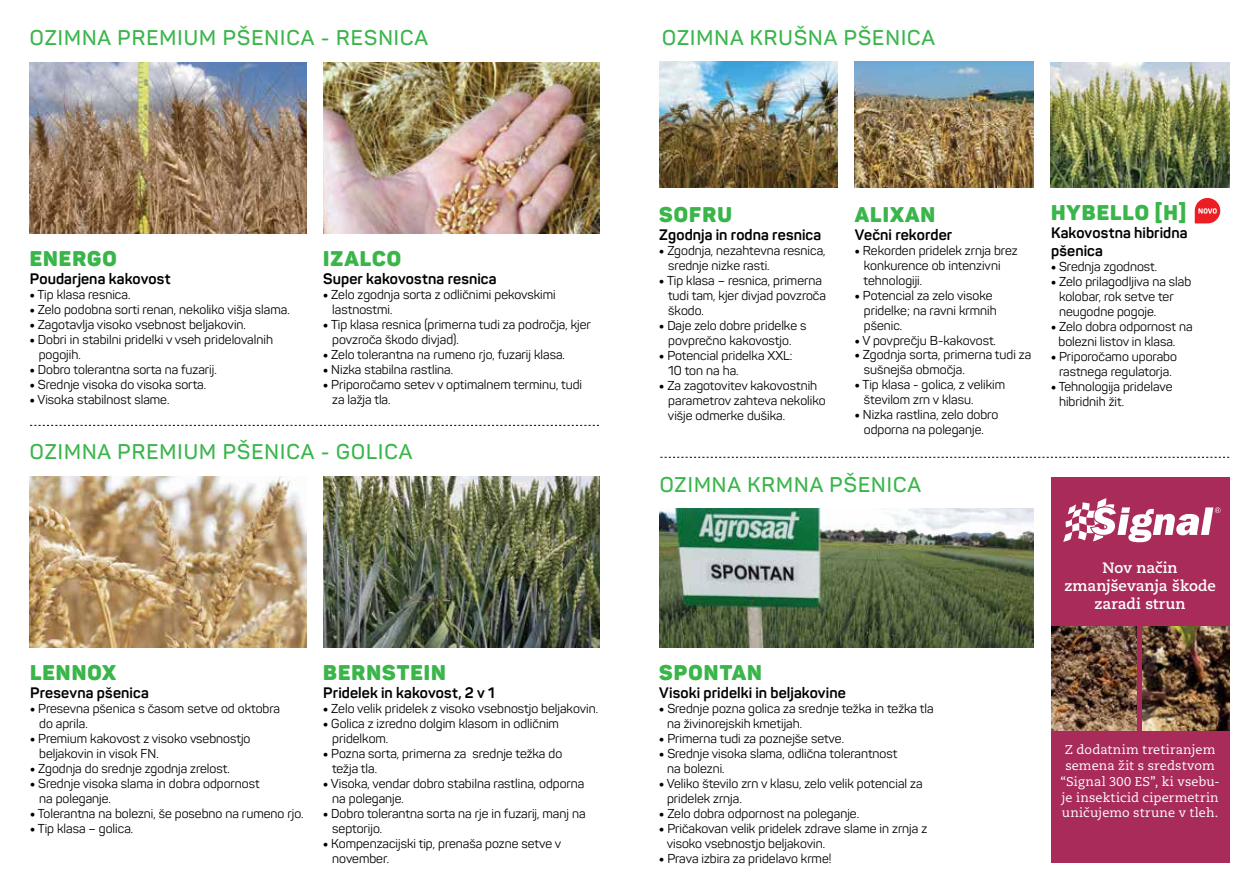
<style>
.page{position:relative;width:1259px;height:893px;background:#fff}
.page>*{position:absolute;margin:0;border:0;box-sizing:border-box;transform-origin:0 0}
.t1{font:600 21px "Panton";letter-spacing:.05em;color:#39b54a}
.t2{font:900 21px "Panton";letter-spacing:.05em;color:#39b54a}
.t3{font:700 15px/18px "Panton";letter-spacing:.005em;color:#000}
.t4{font:700 15px/18px "Caecilia LT Pro 75";color:#fff;text-align:center}
.t5{font:12.75px/15px "Panton";color:#000}
.t6{font:12.75px/15.8px "Caecilia LT Pro 55 Roman";letter-spacing:.01em;color:#fff;text-align:center}
.s1{font-weight:900}
</style>
<div class="page">
<img style="left:30px;top:62px;width:276px;height:172px">
<svg style="left:1194px;top:198px;width:26px;height:25px"></svg>
<div style="left:1051px;top:478px;width:178px;height:385px;background:#a82b5a"></div>
<svg style="left:1063px;top:498px;width:157px;height:44px"></svg>
<img style="left:1142px;top:626px;width:87px;height:104px">
<img style="left:1051px;top:626px;width:85px;height:104px">
<img style="left:660px;top:62px;width:178px;height:126px">
<img style="left:323px;top:62px;width:277px;height:172px">
<img style="left:855px;top:62px;width:178px;height:126px">
<svg style="left:30px;top:425px;width:569px;height:1px"></svg>
<svg style="left:660px;top:457px;width:569px;height:1px"></svg>
<img style="left:323px;top:476px;width:277px;height:172px">
<img style="left:1050px;top:62px;width:179px;height:126px">
<img style="left:30px;top:476px;width:276px;height:172px">
<img style="left:659px;top:509px;width:374px;height:139px">
<h1 class="t1" style="left:30px;top:25px;width:400px">OZIMNA PREMIUM PŠENICA - RESNICA</h1>
<h1 class="t1" style="left:662px;top:25px;width:275px">OZIMNA KRUŠNA PŠENICA</h1>
<h1 class="t2" style="left:323px;top:245px;width:79px">IZALCO</h1>
<p class="t3" style="left:323px;top:270px;width:175px">Super kakovostna resnica</p>
<p class="t5" style="left:332px;top:287px;width:225px;text-indent:-9px"><span class="s1">•</span> Zelo zgodnja sorta z odličnimi pekovskimi lastnostmi.</p>
<p class="t5" style="left:332px;top:317px;width:260px;text-indent:-9px"><span class="s1">•</span> Tip klasa resnica (primerna tudi za področja, kjer povzroča škodo divjad).</p>
<p class="t5" style="left:323px;top:347px;width:243px"><span class="s1">•</span> Zelo tolerantna na rumeno rjo, fuzarij klasa.</p>
<p class="t5" style="left:323px;top:362px;width:131px"><span class="s1">•</span> Nizka stabilna rastlina.</p>
<p class="t5" style="left:332px;top:377px;width:251px;text-indent:-9px"><span class="s1">•</span> Priporočamo setev v optimalnem terminu, tudi za lažja tla.</p>
<h1 class="t1" style="left:30px;top:439px;width:384px">OZIMNA PREMIUM PŠENICA - GOLICA</h1>
<h1 class="t2" style="left:30px;top:245px;width:89px">ENERGO</h1>
<p class="t3" style="left:30px;top:270px;width:142px">Poudarjena kakovost</p>
<p class="t5" style="left:30px;top:287px;width:102px"><span class="s1">•</span> Tip klasa resnica.</p>
<p class="t5" style="left:30px;top:302px;width:261px"><span class="s1">•</span> Zelo podobna sorti renan, nekoliko višja slama.</p>
<p class="t5" style="left:30px;top:317px;width:218px"><span class="s1">•</span> Zagotavlja visoko vsebnost beljakovin.</p>
<p class="t5" style="left:39px;top:332px;width:236px;text-indent:-9px"><span class="s1">•</span> Dobri in stabilni pridelki v vseh pridelovalnih pogojih.</p>
<p class="t5" style="left:30px;top:362px;width:188px"><span class="s1">•</span> Dobro tolerantna sorta na fuzarij.</p>
<p class="t5" style="left:30px;top:377px;width:178px"><span class="s1">•</span> Srednje visoka do visoka sorta.</p>
<p class="t5" style="left:30px;top:392px;width:141px"><span class="s1">•</span> Visoka stabilnost slame.</p>
<h1 class="t2" style="left:30px;top:659px;width:87px">LENNOX</h1>
<p class="t3" style="left:30px;top:684px;width:120px">Presevna pšenica</p>
<p class="t5" style="left:39px;top:701px;width:242px;text-indent:-9px"><span class="s1">•</span> Presevna pšenica s časom setve od oktobra do aprila.</p>
<p class="t5" style="left:39px;top:731px;width:213px;text-indent:-9px"><span class="s1">•</span> Premium kakovost z visoko vsebnostjo beljakovin in visok FN.</p>
<p class="t5" style="left:30px;top:761px;width:201px"><span class="s1">•</span> Zgodnja do srednje zgodnja zrelost.</p>
<p class="t5" style="left:39px;top:776px;width:222px;text-indent:-9px"><span class="s1">•</span> Srednje visoka slama in dobra odpornost na poleganje.</p>
<p class="t5" style="left:30px;top:806px;width:275px"><span class="s1">•</span> Tolerantna na bolezni, še posebno na rumeno rjo.</p>
<p class="t5" style="left:30px;top:821px;width:105px"><span class="s1">•</span> Tip klasa – golica.</p>
<h1 class="t2" style="left:323px;top:659px;width:124px">BERNSTEIN</h1>
<p class="t3" style="left:323px;top:684px;width:173px">Pridelek in kakovost, 2 v 1</p>
<p class="t5" style="left:323px;top:701px;width:276px"><span class="s1">•</span> Zelo velik pridelek z visoko vsebnostjo beljakovin.</p>
<p class="t5" style="left:332px;top:716px;width:228px;text-indent:-9px"><span class="s1">•</span> Golica z izredno dolgim klasom in odličnim pridelkom.</p>
<p class="t5" style="left:332px;top:746px;width:232px;text-indent:-9px"><span class="s1">•</span> Pozna sorta, primerna za srednje težka do težja tla.</p>
<p class="t5" style="left:332px;top:776px;width:254px;text-indent:-9px"><span class="s1">•</span> Visoka, vendar dobro stabilna rastlina, odporna na poleganje.</p>
<p class="t5" style="left:332px;top:806px;width:255px;text-indent:-9px"><span class="s1">•</span> Dobro tolerantna sorta na rje in fuzarij, manj na septorijo.</p>
<p class="t5" style="left:332px;top:836px;width:230px;text-indent:-9px"><span class="s1">•</span> Kompenzacijski tip, prenaša pozne setve v november.</p>
<h1 class="t2" style="left:659px;top:201px;width:74px">SOFRU</h1>
<p class="t3" style="left:659px;top:225px;width:164px">Zgodnja in rodna resnica</p>
<p class="t5" style="left:668px;top:243px;width:159px;text-indent:-9px"><span class="s1">•</span> Zgodnja, nezahtevna resnica, srednje nizke rasti.</p>
<p class="t5" style="left:668px;top:273px;width:159px;text-indent:-9px"><span class="s1">•</span> Tip klasa – resnica, primerna tudi tam, kjer divjad povzroča škodo.</p>
<p class="t5" style="left:659px;top:318px;width:149px;text-align:center"><span class="s1">•</span> Daje zelo dobre pridelke s povprečno kakovostjo.</p>
<p class="t5" style="left:668px;top:348px;width:126px;text-indent:-9px"><span class="s1">•</span> Potencial pridelka XXL:<br>10 ton na ha.</p>
<p class="t5" style="left:668px;top:378px;width:159px;text-indent:-9px"><span class="s1">•</span> Za zagotovitev kakovostnih parametrov zahteva nekoliko višje odmerke dušika.</p>
<h1 class="t2" style="left:855px;top:201px;width:82px">ALIXAN</h1>
<p class="t3" style="left:855px;top:225px;width:99px">Večni rekorder</p>
<p class="t5" style="left:863px;top:242px;width:155px;text-indent:-9px"><span class="s1">•</span> Rekorden pridelek zrnja brez konkurence ob intenzivni tehnologiji.</p>
<p class="t5" style="left:864px;top:287px;width:134px;text-indent:-9px"><span class="s1">•</span> Potencial za zelo visoke pridelke; na ravni krmnih pšenic.</p>
<p class="t5" style="left:855px;top:332px;width:143px"><span class="s1">•</span> V povprečju B-kakovost.</p>
<p class="t5" style="left:864px;top:347px;width:169px;text-indent:-9px"><span class="s1">•</span> Zgodnja sorta, primerna tudi za sušnejša območja.</p>
<p class="t5" style="left:864px;top:377px;width:143px;text-indent:-9px"><span class="s1">•</span> Tip klasa - golica, z velikim številom zrn v klasu.</p>
<p class="t5" style="left:855px;top:407px;width:145px;text-align:center"><span class="s1">•</span> Nizka rastlina, zelo dobro odporna na poleganje.</p>
<h1 class="t1" style="left:660px;top:471px;width:263px">OZIMNA KRMNA PŠENICA</h1>
<h1 class="t2" style="left:1051px;top:199px;width:137px">HYBELLO [H]</h1>
<p class="t3" style="left:1051px;top:224px;width:138px">Kakovostna hibridna pšenica</p>
<p class="t5" style="left:1051px;top:259px;width:108px"><span class="s1">•</span> Srednja zgodnost.</p>
<p class="t5" style="left:1059px;top:274px;width:134px;text-indent:-8px"><span class="s1">•</span> Zelo prilagodljiva na slab kolobar, rok setve ter neugodne pogoje.</p>
<p class="t5" style="left:1058px;top:319px;width:136px;text-indent:-7px"><span class="s1">•</span> Zelo dobra odpornost na bolezni listov in klasa.</p>
<p class="t5" style="left:1051px;top:349px;width:127px;text-align:center"><span class="s1">•</span> Priporočamo uporabo rastnega regulatorja.</p>
<p class="t5" style="left:1059px;top:379px;width:115px;text-indent:-8px"><span class="s1">•</span> Tehnologija pridelave hibridnih žit.</p>
<h1 class="t2" style="left:659px;top:659px;width:104px">SPONTAN</h1>
<p class="t3" style="left:659px;top:684px;width:188px">Visoki pridelki in beljakovine</p>
<p class="t5" style="left:667px;top:701px;width:268px;text-indent:-8px"><span class="s1">•</span> Srednje pozna golica za srednje težka in težka tla na živinorejskih kmetijah.</p>
<p class="t5" style="left:659px;top:731px;width:186px"><span class="s1">•</span> Primerna tudi za poznejše setve.</p>
<p class="t5" style="left:667px;top:746px;width:232px;text-indent:-8px"><span class="s1">•</span> Srednje visoka slama, odlična tolerantnost na bolezni.</p>
<p class="t5" style="left:667px;top:776px;width:257px;text-indent:-8px"><span class="s1">•</span> Veliko število zrn v klasu, zelo velik potencial za pridelek zrnja.</p>
<p class="t5" style="left:659px;top:806px;width:201px"><span class="s1">•</span> Zelo dobra odpornost na poleganje.</p>
<p class="t5" style="left:666px;top:821px;width:262px;text-indent:-7px"><span class="s1">•</span> Pričakovan velik pridelek zdrave slame in zrnja z visoko vsebnostjo beljakovin.</p>
<p class="t5" style="left:659px;top:851px;width:174px"><span class="s1">•</span> Prava izbira za pridelavo krme!</p>
<p class="t4" style="left:1064px;top:559px;width:153px">Nov način zmanjševanja škode zaradi strun</p>
<p class="t6" style="left:1060px;top:742px;width:161px">Z dodatnim tretiranjem semena žit s sredstvom “Signal 300 ES”, ki vsebu&shy;je insekticid cipermetrin uničujemo strune v tleh.</p>
</div>
